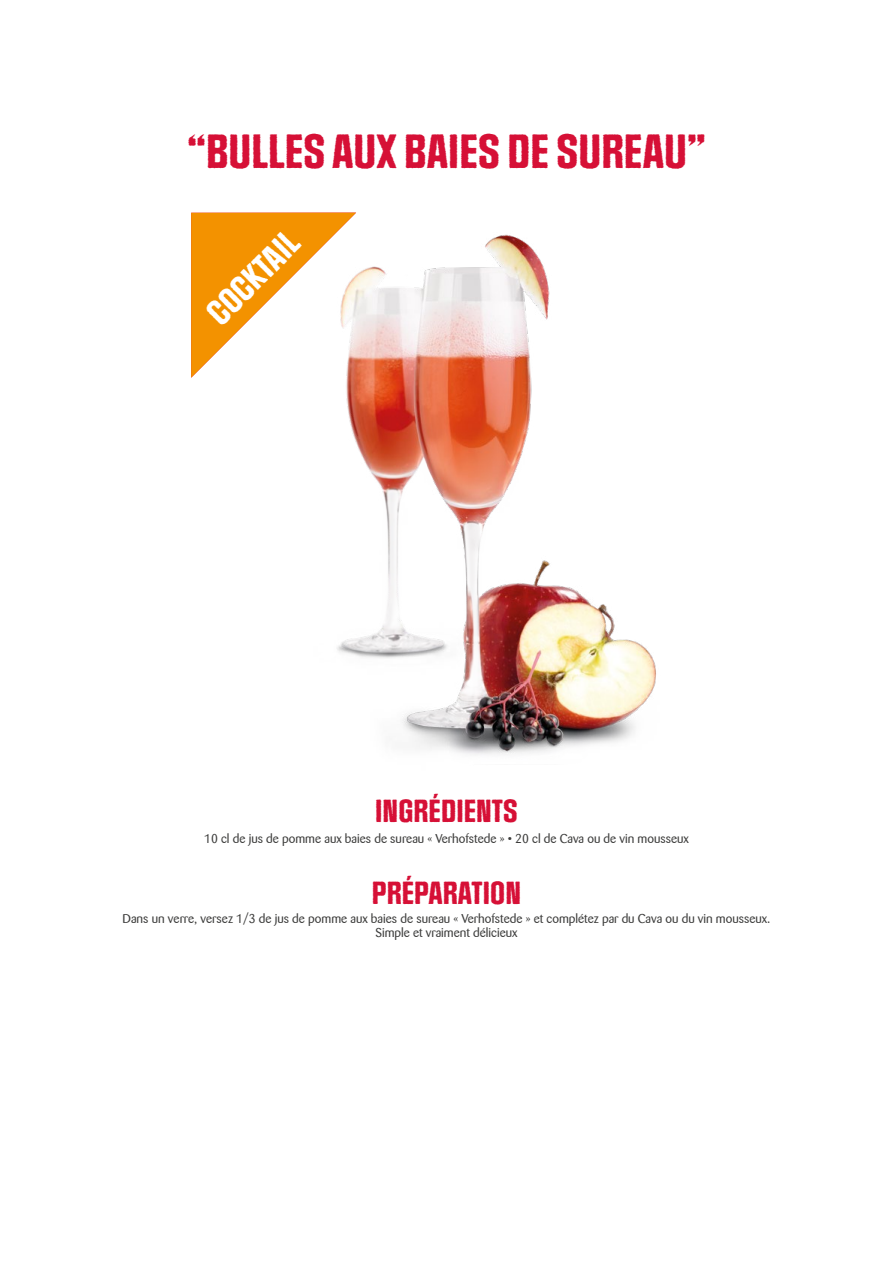
<style>
.page{position:relative;width:893px;height:1263px;background:#fff}
.page>*{position:absolute;margin:0;border:0;box-sizing:border-box;transform-origin:0 0}
.t1{font:40.5px "Social Gothic Rough";color:#d61036}
.t2{font:30px "Social Gothic Rough";color:#fff}
.t3{font:27px "Social Gothic Rough";color:#d61036}
.t4{font:12.75px/13.5px "Barmeno";color:#3c3c3b;text-align:center}
</style>
<div class="page">
<img style="left:337px;top:234px;width:319px;height:521px">
<svg style="left:191px;top:213px;width:165px;height:165px"></svg>
<h1 class="t1" style="left:187px;top:125px;width:519px">“BULLES AUX BAIES DE SUREAU”</h1>
<h2 class="t2" style="left:199px;top:304px;width:116px;rotate:-45deg">COCKTAIL</h2>
<h3 class="t3" style="left:375px;top:794px;width:144px">INGRÉDIENTS</h3>
<p class="t4" style="left:204px;top:832px;width:486px">10 cl de jus de pomme aux baies de sureau « Verhofstede » • 20 cl de Cava ou de vin mousseux</p>
<h3 class="t3" style="left:372px;top:875px;width:151px">PRÉPARATION</h3>
<p class="t4" style="left:123px;top:912px;width:649px">Dans un verre, versez 1/3 de jus de pomme aux baies de sureau « Verhofstede » et complétez par du Cava ou du vin mousseux.<br>Simple et vraiment délicieux</p>
</div>
